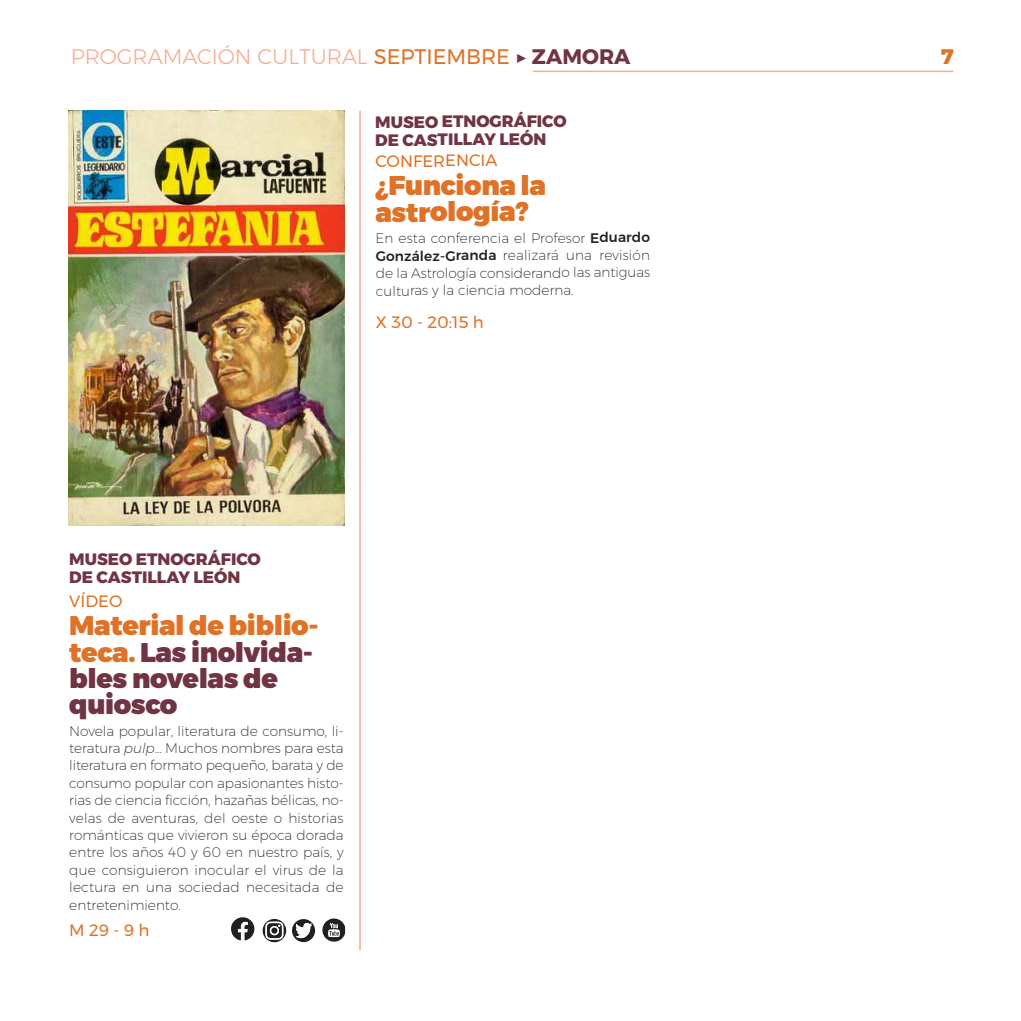
<style>
.page{position:relative;width:1021px;height:1021px;background:#fff}
.page>*{position:absolute;margin:0;border:0;box-sizing:border-box;transform-origin:0 0}
.t1{font:900 27px/26.1px "Montserrat";letter-spacing:-.015em;color:#713443}
.t2{font:900 27px/26.1px "Montserrat";letter-spacing:-.02em;color:#df7227}
.t3{font:300 21px "Montserrat";color:#f8ad8f}
.t4{font:800 21px "Montserrat";color:#df7227}
.t5{font:800 16.5px/18px "Montserrat";color:#713443}
.t6{font:16.5px "Montserrat";letter-spacing:-.005em;color:#df7227}
.t7{font:200 13.8px/17.4px "Montserrat";letter-spacing:-.005em;color:#231f20;text-align:justify}
.s1{font-weight:400;color:#df7227}
.s2{font-weight:700;color:#713443}
.s3{font-weight:500}
.s4{color:#df7227}
.s5{font-style:italic}
</style>
<div class="page">
<hr style="left:533px;top:71px;width:420px;height:1px;background:#f8ad8f">
<hr style="left:359px;top:111px;width:2px;height:839px;background:#f8ad8f">
<img style="left:69px;top:111px;width:276px;height:414px">
<svg style="left:263px;top:919px;width:23px;height:23px"></svg>
<svg style="left:292px;top:919px;width:23px;height:23px"></svg>
<svg style="left:322px;top:918px;width:23px;height:24px"></svg>
<svg style="left:231px;top:917px;width:23px;height:23px"></svg>
<p class="t3" style="left:71px;top:48px;width:561px">PROGRAMACIÓN CULTURAL <span class="s1">SEPTIEMBRE</span> <span class="s2">▶ ZAMORA</span></p>
<p class="t4" style="left:941px;top:44px;width:14px">7</p>
<p class="t5" style="left:375px;top:113px;width:193px">MUSEO ETNOGRÁFICO<br>DE CASTILLAY LEÓN</p>
<p class="t6" style="left:375px;top:154px;width:124px">CONFERENCIA</p>
<p class="t2" style="left:375px;top:175px;width:172px">¿Funciona la astrología?</p>
<p class="t7" style="left:375px;top:230px;width:276px">En esta conferencia el Profesor <span class="s3">Eduardo González-Granda</span> realizará una revisión de la Astrología considerando las antiguas culturas y la ciencia moderna.</p>
<p class="t6" style="left:376px;top:315px;width:109px">X 30 - 20:15 h</p>
<p class="t5" style="left:69px;top:550px;width:193px">MUSEO ETNOGRÁFICO<br>DE CASTILLAY LEÓN</p>
<p class="t6" style="left:69px;top:594px;width:55px">VÍDEO</p>
<p class="t1" style="left:69px;top:615px;width:251px"><span class="s4">Material de biblio&shy;teca.</span> Las inolvida&shy;bles novelas de quiosco</p>
<p class="t7" style="left:69px;top:723px;width:276px">Novela popular, literatura de consumo, li&shy;teratura <span class="s5">pulp</span>… Muchos nombres para esta literatura en formato pequeño, barata y de consumo popular con apasionantes histo&shy;rias de ciencia ficción, hazañas bélicas, no&shy;velas de aventuras, del oeste o historias románticas que vivieron su época dorada entre los años 40 y 60 en nuestro país, y que consiguieron inocular el virus de la lectura en una sociedad necesitada de entretenimiento.</p>
<p class="t6" style="left:69px;top:923px;width:82px">M 29 - 9 h</p>
</div>
